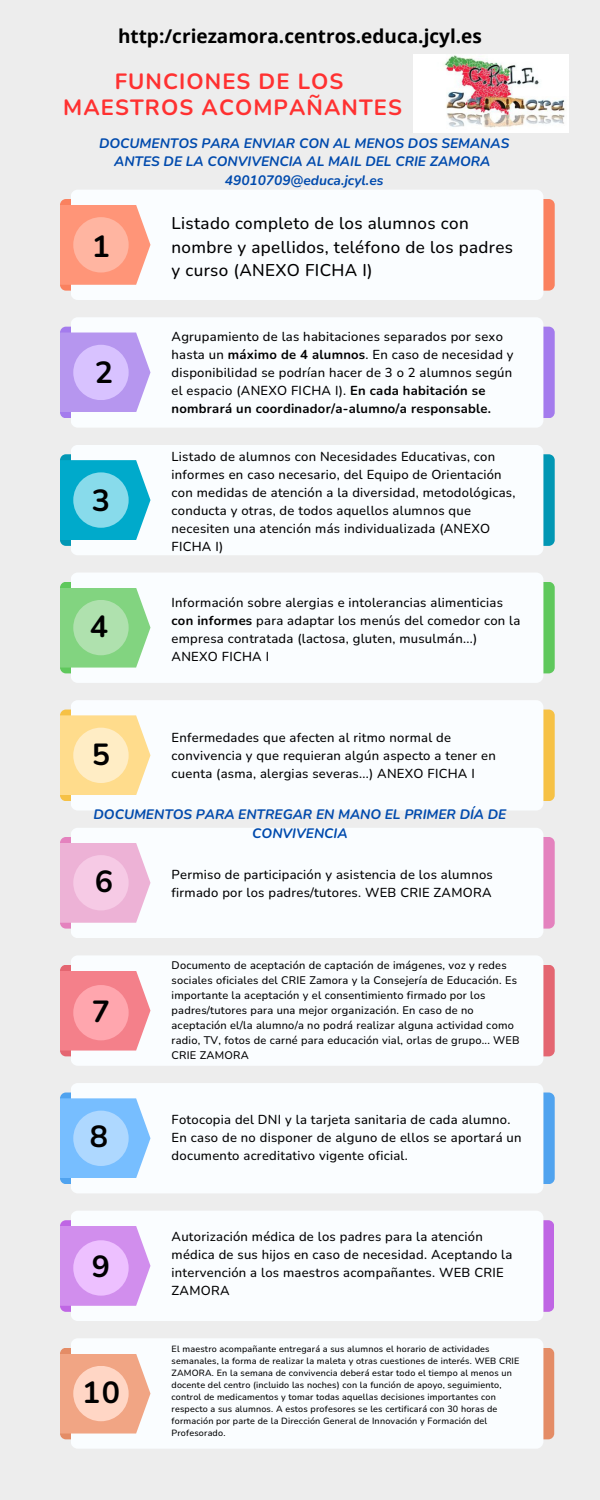
<style>
.page{position:relative;width:600px;height:1500px;background:#ededed}
.page>*{position:absolute;margin:0;border:0;box-sizing:border-box;transform-origin:0 0}
.t1{font:700 30.5px "Nunito";color:#000}
.t2{font:700 30.4px "Nunito";color:#000}
.t3{font:700 22px/26.2px "Nunito";letter-spacing:.05em;color:#ff3131;text-align:center}
.t4{font:700 19px "Open Sans";color:#000}
.t5{font:500 17px/23.2px "Nunito";letter-spacing:.02em;color:#000}
.t6{font:italic 700 13.7px/18.8px "Nunito";color:#004aad;text-align:center}
.t7{font:500 13px/18px "Nunito";letter-spacing:.02em;color:#000}
.t8{font:500 11px/15px "Nunito";letter-spacing:.02em;color:#000}
.t9{font:500 9px/12px "Nunito";letter-spacing:.02em;color:#000}
.s1{font-weight:700}
</style>
<div class="page">
<div style="left:60px;top:454px;width:32px;height:92px;background:#0297b4;border-radius:6px"></div>
<div style="left:523px;top:454px;width:32px;height:92px;background:#0297b4;border-radius:6px"></div>
<div style="left:71px;top:445px;width:472px;height:110px;background:#fafdff;border-radius:7px"></div>
<div style="left:60px;top:582px;width:32px;height:91px;background:#5fc85c;border-radius:6px"></div>
<div style="left:523px;top:582px;width:32px;height:91px;background:#5fc85c;border-radius:6px"></div>
<div style="left:71px;top:573px;width:472px;height:110px;background:#fafdff;border-radius:7px"></div>
<svg style="left:60px;top:460px;width:90px;height:80px"></svg>
<div style="left:73px;top:472px;width:56px;height:56px;background:#88dbeb;border-radius:50%"></div>
<svg style="left:60px;top:588px;width:90px;height:80px"></svg>
<div style="left:73px;top:600px;width:56px;height:55px;background:#afe1ae;border-radius:50%"></div>
<div style="left:60px;top:199px;width:32px;height:92px;background:#fa815f;border-radius:6px"></div>
<div style="left:523px;top:199px;width:32px;height:92px;background:#fa815f;border-radius:6px"></div>
<div style="left:71px;top:190px;width:472px;height:110px;background:#fafdff;border-radius:7px"></div>
<svg style="left:60px;top:205px;width:90px;height:80px"></svg>
<div style="left:73px;top:217px;width:56px;height:56px;background:#ffb5a1;border-radius:50%"></div>
<div style="left:60px;top:327px;width:32px;height:91px;background:#a47bed;border-radius:6px"></div>
<div style="left:523px;top:327px;width:32px;height:91px;background:#a47bed;border-radius:6px"></div>
<div style="left:71px;top:317px;width:472px;height:111px;background:#fafdff;border-radius:7px"></div>
<svg style="left:60px;top:333px;width:90px;height:79px"></svg>
<div style="left:73px;top:345px;width:56px;height:55px;background:#d8c2ff;border-radius:50%"></div>
<div style="left:60px;top:710px;width:32px;height:91px;background:#f6c145;border-radius:6px"></div>
<div style="left:523px;top:710px;width:32px;height:91px;background:#f6c145;border-radius:6px"></div>
<div style="left:71px;top:700px;width:472px;height:111px;background:#fafdff;border-radius:7px"></div>
<div style="left:60px;top:837px;width:32px;height:92px;background:#e482be;border-radius:6px"></div>
<div style="left:523px;top:837px;width:32px;height:92px;background:#e482be;border-radius:6px"></div>
<div style="left:71px;top:828px;width:472px;height:110px;background:#fafdff;border-radius:7px"></div>
<svg style="left:60px;top:715px;width:90px;height:80px"></svg>
<div style="left:73px;top:728px;width:56px;height:55px;background:#ffedc5;border-radius:50%"></div>
<svg style="left:60px;top:843px;width:90px;height:80px"></svg>
<div style="left:73px;top:855px;width:56px;height:55px;background:#f6cae5;border-radius:50%"></div>
<div style="left:60px;top:965px;width:32px;height:91px;background:#e46671;border-radius:6px"></div>
<div style="left:523px;top:965px;width:32px;height:91px;background:#e46671;border-radius:6px"></div>
<div style="left:71px;top:955px;width:472px;height:111px;background:#fafdff;border-radius:7px"></div>
<div style="left:60px;top:1093px;width:32px;height:91px;background:#50a3ef;border-radius:6px"></div>
<div style="left:523px;top:1093px;width:32px;height:91px;background:#50a3ef;border-radius:6px"></div>
<div style="left:60px;top:1220px;width:32px;height:92px;background:#bf66e4;border-radius:6px"></div>
<div style="left:523px;top:1220px;width:31px;height:92px;background:#bf66e4;border-radius:6px"></div>
<div style="left:71px;top:1083px;width:472px;height:110px;background:#fafdff;border-radius:7px"></div>
<svg style="left:60px;top:971px;width:90px;height:80px"></svg>
<div style="left:73px;top:985px;width:56px;height:55px;background:#ffa6ae;border-radius:50%"></div>
<div style="left:71px;top:1211px;width:472px;height:110px;background:#fafdff;border-radius:7px"></div>
<div style="left:60px;top:1348px;width:32px;height:91px;background:#e48c66;border-radius:6px"></div>
<div style="left:522px;top:1348px;width:32px;height:91px;background:#e48c66;border-radius:6px"></div>
<div style="left:71px;top:1338px;width:472px;height:111px;background:#fafdff;border-radius:7px"></div>
<svg style="left:60px;top:1226px;width:90px;height:80px"></svg>
<div style="left:73px;top:1240px;width:56px;height:56px;background:#edc0ff;border-radius:50%"></div>
<svg style="left:60px;top:1098px;width:90px;height:80px"></svg>
<div style="left:73px;top:1111px;width:56px;height:55px;background:#aed8ff;border-radius:50%"></div>
<svg style="left:60px;top:1354px;width:90px;height:80px"></svg>
<div style="left:73px;top:1366px;width:56px;height:55px;background:#ffd6c5;border-radius:50%"></div>
<img style="left:413px;top:55px;width:156px;height:78px">
<p class="t4" style="left:118px;top:23px;width:365px">http:/criezamora.centros.educa.jcyl.es</p>
<p class="t3" style="left:63px;top:68px;width:340px">FUNCIONES DE LOS<br>MAESTROS ACOMPAÑANTES</p>
<p class="t6" style="left:99px;top:134px;width:412px">DOCUMENTOS PARA ENVIAR CON AL MENOS DOS SEMANAS<br>ANTES DE LA CONVIVENCIA AL MAIL DEL CRIE ZAMORA<br>49010709@educa.jcyl.es</p>
<h5 class="t1" style="left:92px;top:226px;width:20px">1</h5>
<p class="t1" style="left:95px;top:352px;width:20px">2</p>
<p class="t2" style="left:92px;top:481px;width:20px">3</p>
<h5 class="t1" style="left:90px;top:606px;width:20px">4</h5>
<p class="t5" style="left:172px;top:212px;width:343px">Listado completo de los alumnos con nombre y apellidos, teléfono de los padres y curso (ANEXO FICHA I)</p>
<h5 class="t7" style="left:172px;top:327px;width:344px">Agrupamiento de las habitaciones separados por sexo hasta un <span class="s1">máximo de 4 alumnos</span>. En caso de necesidad y disponibilidad se podrían hacer de 3 o 2 alumnos según el espacio (ANEXO FICHA I). <span class="s1">En cada habitación se nombrará un coordinador/a-alumno/a responsable.</span></h5>
<h3 class="t7" style="left:172px;top:448px;width:345px">Listado de alumnos con Necesidades Educativas, con informes en caso necesario, del Equipo de Orientación con medidas de atención a la diversidad, metodológicas, conducta y otras, de todos aquellos alumnos que necesiten una atención más individualizada (ANEXO FICHA I)</h3>
<p class="t7" style="left:172px;top:593px;width:350px">Información sobre alergias e intolerancias alimenticias <span class="s1">con informes</span> para adaptar los menús del comedor con la empresa contratada (lactosa, gluten, musulmán...)<br>ANEXO FICHA I</p>
<h5 class="t2" style="left:92px;top:735px;width:20px">5</h5>
<p class="t7" style="left:172px;top:729px;width:326px">Enfermedades que afecten al ritmo normal de convivencia y que requieran algún aspecto a tener en cuenta (asma, alergias severas...) ANEXO FICHA I</p>
<p class="t6" style="left:94px;top:806px;width:414px">DOCUMENTOS PARA ENTREGAR EN MANO EL PRIMER DÍA DE<br>CONVIVENCIA</p>
<h5 class="t2" style="left:95px;top:861px;width:20px">6</h5>
<p class="t2" style="left:92px;top:991px;width:20px">7</p>
<h5 class="t2" style="left:90px;top:1117px;width:20px">8</h5>
<h1 class="t2" style="left:92px;top:1246px;width:20px">9</h1>
<p class="t2" style="left:82px;top:1372px;width:40px">10</p>
<h4 class="t7" style="left:172px;top:865px;width:323px">Permiso de participación y asistencia de los alumnos</h4>
<h4 class="t7" style="left:172px;top:883px;width:322px">firmado por los padres/tutores. WEB CRIE ZAMORA</h4>
<h6 class="t8" style="left:172px;top:957px;width:350px">Documento de aceptación de captación de imágenes, voz y redes sociales oficiales del CRIE Zamora y la Consejería de Educación. Es importante la aceptación y el consentimiento firmado por los padres/tutores para una mejor organización. En caso de no aceptación el/la alumno/a no podrá realizar alguna actividad como radio, TV, fotos de carné para educación vial, orlas de grupo... WEB CRIE ZAMORA</h6>
<p class="t7" style="left:172px;top:1111px;width:352px">Fotocopia del DNI y la tarjeta sanitaria de cada alumno.<br>En caso de no disponer de alguno de ellos se aportará un documento acreditativo vigente oficial.</p>
<h5 class="t7" style="left:172px;top:1227px;width:342px">Autorización médica de los padres para la atención médica de sus hijos en caso de necesidad. Aceptando la intervención a los maestros acompañantes. WEB CRIE ZAMORA</h5>
<p class="t9" style="left:172px;top:1343px;width:349px">El maestro acompañante entregará a sus alumnos el horario de actividades semanales, la forma de realizar la maleta y otras cuestiones de interés. WEB CRIE ZAMORA. En la semana de convivencia deberá estar todo el tiempo al menos un docente del centro (incluido las noches) con la función de apoyo, seguimiento, control de medicamentos y tomar todas aquellas decisiones importantes con respecto a sus alumnos. A estos profesores se les certificará con 30 horas de formación por parte de la Dirección General de Innovación y Formación del Profesorado.</p>
</div>
